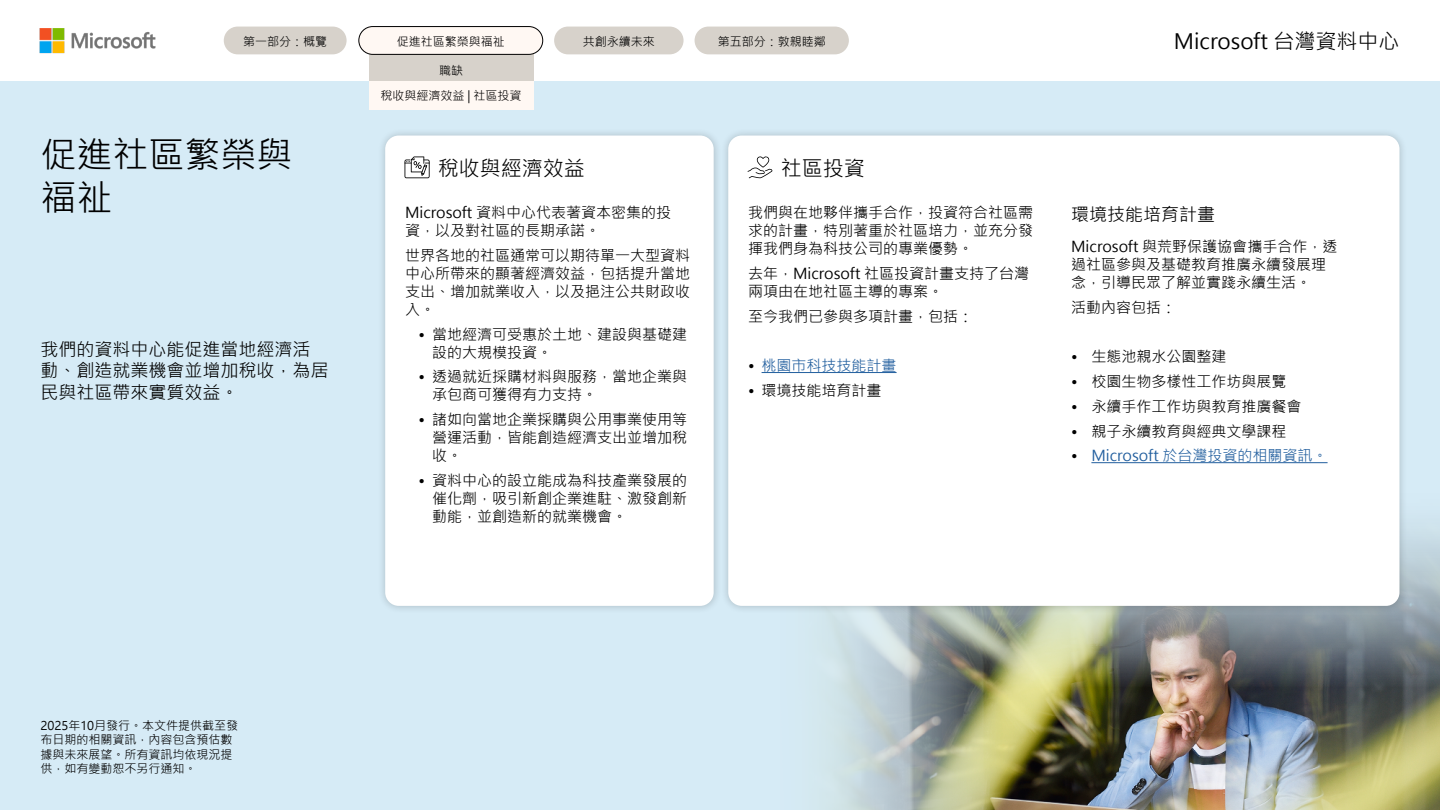
<style>
.page{position:relative;width:1440px;height:810px;background:#fff}
.page>*{position:absolute;margin:0;border:0;box-sizing:border-box;transform-origin:0 0}
.large_heading{font:36px/43.2px "Microsoft Jheng Hei UI Regular";color:#000}
.large_subhead{font:21px "Microsoft Jheng Hei UI Regular";color:#000}
.larger_body_copy{font:18px/21.6px "Microsoft Jheng Hei UI Regular";color:#000}
.small_subhead{font:18px "Microsoft Jheng Hei UI Regular";color:#000}
.bullets{font:15px/18px "Microsoft Jheng Hei UI Regular";color:#000}
.small_body_copy{font:15px/18px "Microsoft Jheng Hei UI Regular";color:#000}
.t1{font:15px "Microsoft Jheng Hei UI Regular";color:#215e9e}
.Published_fine_print{font:12px/14.4px "Microsoft Jheng Hei UI Regular";color:#000}
.s1{color:#000}
</style>
<div class="page">
<div style="left:0;top:81px;width:1440px;height:729px;background:#d6ebf6"></div>
<img style="left:39px;top:28px;width:117px;height:26px">
<img style="left:823px;top:528px;width:617px;height:282px">
<div style="left:720px;top:127px;width:688px;height:487px;background:#000;opacity:.2"></div>
<div style="left:728px;top:136px;width:671px;height:470px;background:#fff;border-radius:14px"></div>
<div style="left:377px;top:127px;width:345px;height:487px;background:#cde1ec"></div>
<div style="left:385px;top:136px;width:329px;height:470px;background:#fff;border-radius:14px"></div>
<svg style="left:405px;top:156px;width:25px;height:22px"></svg>
<svg style="left:748px;top:156px;width:24px;height:22px"></svg>
<hr style="left:762px;top:372px;width:135px;height:1px;background:#215e9e">
<hr style="left:1091px;top:462px;width:237px;height:1px;background:#215e9e">
<div style="left:369px;top:44px;width:164px;height:37px;background:#d7d2cb"></div>
<div style="left:369px;top:81px;width:164px;height:28px;background:#fff8f3"></div>
<div style="left:224px;top:27px;width:123px;height:27px;background:#d7d2cb;border-radius:14px"></div>
<div style="left:359px;top:27px;width:184px;height:27px;background:#fff8f3;border-radius:14px"></div>
<div style="left:358px;top:26px;width:185px;height:29px;border:1px solid #000;border-radius:14px"></div>
<div style="left:554px;top:27px;width:130px;height:27px;background:#d7d2cb;border-radius:14px"></div>
<div style="left:695px;top:27px;width:154px;height:27px;background:#d7d2cb;border-radius:14px"></div>
<p class="Published_fine_print" style="left:243px;top:35px;width:85px">第一部分：概覽</p>
<p class="Published_fine_print" style="left:397px;top:35px;width:109px">促進社區繁榮與福祉</p>
<p class="Published_fine_print" style="left:439px;top:63px;width:25px">職缺</p>
<p class="Published_fine_print" style="left:381px;top:89px;width:143px">稅收與經濟效益 | 社區投資</p>
<p class="Published_fine_print" style="left:583px;top:35px;width:73px">共創永續未來</p>
<p class="Published_fine_print" style="left:718px;top:35px;width:110px">第五部分：敦親睦鄰</p>
<p class="large_heading" style="left:40px;top:133px;width:253px">促進社區繁榮與福祉</p>
<p class="larger_body_copy" style="left:40px;top:338px;width:289px">我們的資料中心能促進當地經濟活動、創造就業機會並增加稅收，為居民與社區帶來實質效益。</p>
<p class="large_subhead" style="left:438px;top:156px;width:148px">稅收與經濟效益</p>
<p class="bullets" style="left:405px;top:204px;width:268px">Microsoft 資料中心代表著資本密集的投資，以及對社區的長期承諾。</p>
<p class="bullets" style="left:405px;top:246px;width:286px;text-align:justify">世界各地的社區通常可以期待單一大型資料中心所帶來的顯著經濟效益，包括提升當地支出、增加就業收入，以及挹注公共財政收入。</p>
<p class="bullets" style="left:432px;top:325px;width:256px;text-indent:-14px">• 當地經濟可受惠於土地、建設與基礎建設的大規模投資。</p>
<p class="bullets" style="left:432px;top:368px;width:256px;text-indent:-14px">• 透過就近採購材料與服務，當地企業與承包商可獲得有力支持。</p>
<p class="bullets" style="left:432px;top:411px;width:256px;text-align:justify;text-indent:-14px">• 諸如向當地企業採購與公用事業使用等營運活動，皆能創造經濟支出並增加稅收。</p>
<p class="bullets" style="left:432px;top:471px;width:256px;text-align:justify;text-indent:-14px">• 資料中心的設立能成為科技產業發展的催化劑，吸引新創企業進駐、激發創新動能，並創造新的就業機會。</p>
<p class="large_subhead" style="left:781px;top:156px;width:85px">社區投資</p>
<p class="bullets" style="left:748px;top:204px;width:286px;text-align:justify">我們與在地夥伴攜手合作，投資符合社區需求的計畫，特別著重於社區培力，並充分發揮我們身為科技公司的專業優勢。</p>
<p class="bullets" style="left:748px;top:264px;width:283px">去年，Microsoft 社區投資計畫支持了台灣兩項由在地社區主導的專案。</p>
<p class="bullets" style="left:748px;top:307px;width:226px">至今我們已參與多項計畫，包括：</p>
<p class="t1" style="left:748px;top:356px;width:150px"><span class="s1">•</span> 桃園市科技技能計畫</p>
<p class="bullets" style="left:748px;top:381px;width:135px">• 環境技能培育計畫</p>
<h2 class="large_subhead" style="left:1174px;top:28px;width:227px">Microsoft 台灣資料中心</h2>
<p class="small_subhead" style="left:1071px;top:203px;width:145px">環境技能培育計畫</p>
<p class="small_body_copy" style="left:1071px;top:238px;width:268px">Microsoft 與荒野保護協會攜手合作，透過社區參與及基礎教育推廣永續發展理念，引導民眾了解並實踐永續生活。</p>
<p class="small_body_copy" style="left:1071px;top:298px;width:106px">活動內容包括：</p>
<p class="bullets" style="left:1071px;top:348px;width:157px">• 生態池親水公園整建</p>
<p class="bullets" style="left:1071px;top:373px;width:217px">• 校園生物多樣性工作坊與展覽</p>
<p class="bullets" style="left:1071px;top:397px;width:232px">• 永續手作工作坊與教育推廣餐會</p>
<p class="bullets" style="left:1071px;top:422px;width:217px">• 親子永續教育與經典文學課程</p>
<p class="t1" style="left:1071px;top:446px;width:258px"><span class="s1">•</span> Microsoft 於台灣投資的相關資訊。</p>
<p class="Published_fine_print" style="left:40px;top:718px;width:199px">2025年10月發行。本文件提供截至發布日期的相關資訊，內容包含預估數據與未來展望。所有資訊均依現況提供，如有變動恕不另行通知。</p>
</div>
